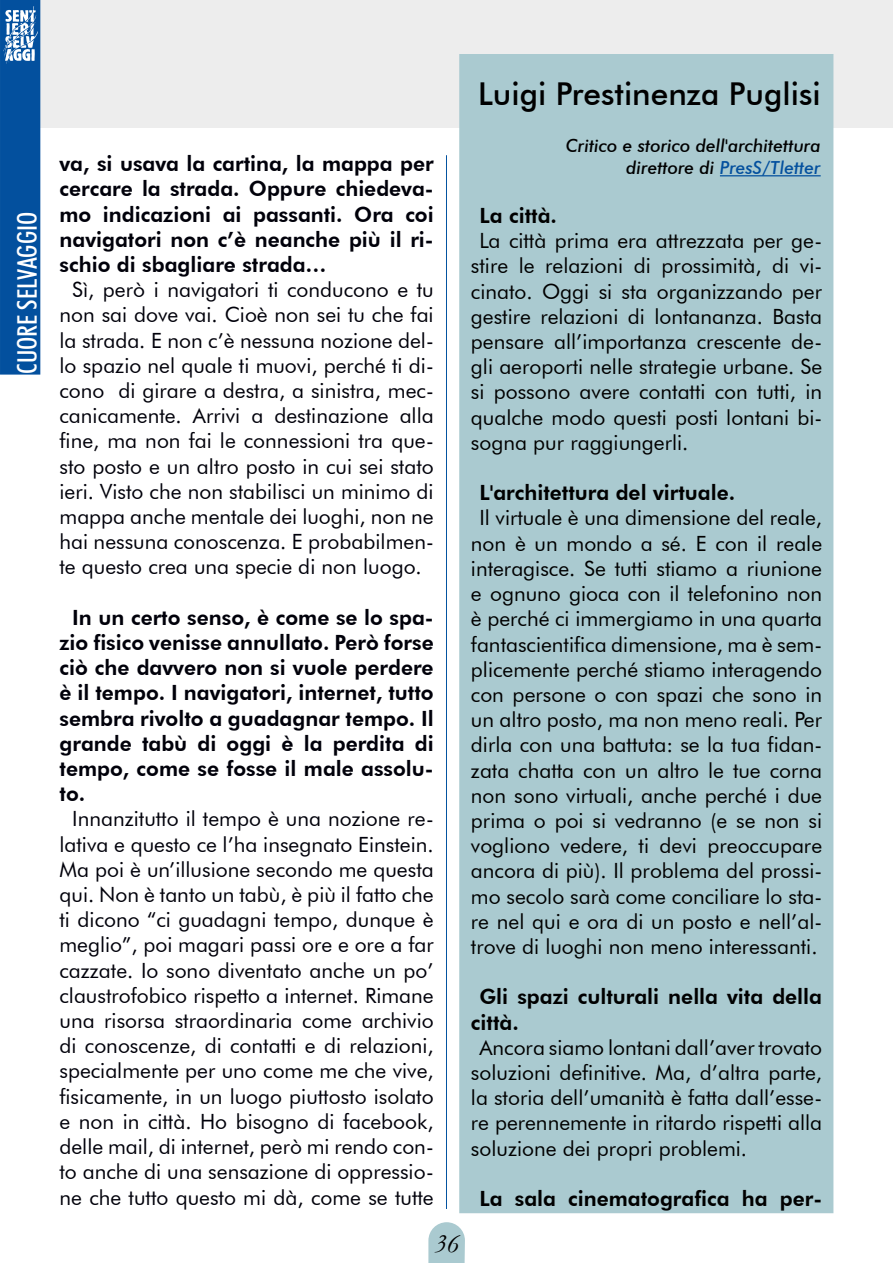
<style>
.page{position:relative;width:893px;height:1263px;background:#fff}
.page>*{position:absolute;margin:0;border:0;box-sizing:border-box;transform-origin:0 0}
.t1{font:500 31.5px "Futura BT";color:#000}
.t2{font:500 condensed 27px "Futura BT";color:#fff}
.t3{font:italic 27px "Garamond";color:#000}
.t4{font:21px/25.2px "Futura BT";color:#000;text-align:justify}
.t5{font:21px/25.2px "Futura BT";color:#00000a;text-align:justify}
.t6{font:800 21px/25.2px "Futura BT";color:#00000a;text-align:justify}
.t7{font:800 21px/25.2px "Futura BT";color:#000}
.t8{font:italic 500 18px "Futura BT";color:#000}
.t9{font:italic 500 18px "Futura BT";color:#03509e}
.s1{color:#000}
</style>
<div class="page">
<div style="left:0;top:0;width:893px;height:127px;background:#ededed"></div>
<svg style="left:428px;top:1213px;width:46px;height:50px"></svg>
<div style="left:459px;top:54px;width:374px;height:1159px;background:#aacad0;border:2px solid #aacad0"></div>
<hr style="left:720px;top:175px;width:101px;height:1px;background:#03509e">
<hr style="left:446px;top:155px;width:1px;height:1054px;background:#0453a0">
<svg style="left:0;top:0;width:40px;height:375px;background:#115aa3"></svg>
<p class="t2" style="left:11px;top:374px;width:163px;rotate:-90deg">CUORE SELVAGGIO</p>
<h1 class="t1" style="left:478px;top:75px;width:344px">Luigi Prestinenza Puglisi</h1>
<p class="t8" style="left:566px;top:135px;width:256px">Critico e storico dell'architettura</p>
<p class="t6" style="left:60px;top:151px;width:376px">va, si usava la cartina, la mappa per</p>
<p class="t9" style="left:626px;top:156px;width:196px"><span class="s1">direttore di</span> PresS/Tletter</p>
<p class="t6" style="left:60px;top:176px;width:376px">cercare la strada. Oppure chiedeva&shy;mo indicazioni ai passanti. Ora coi navigatori non c’è neanche più il ri&shy;schio di sbagliare strada…</p>
<p class="t5" style="left:60px;top:277px;width:376px;text-indent:13px">Sì, però i navigatori ti conducono e tu non sai dove vai. Cioè non sei tu che fai la strada. E non c’è nessuna nozione del&shy;lo spazio nel quale ti muovi, perché ti di&shy;cono di girare a destra, a sinistra, mec&shy;canicamente. Arrivi a destinazione alla fine, ma non fai le connessioni tra que&shy;sto posto e un altro posto in cui sei stato ieri. Visto che non stabilisci un minimo di mappa anche mentale dei luoghi, non ne hai nessuna conoscenza. E probabilmen&shy;te questo crea una specie di non luogo.</p>
<p class="t6" style="left:60px;top:605px;width:376px;text-indent:13px">In un certo senso, è come se lo spa&shy;zio fisico venisse annullato. Però forse ciò che davvero non si vuole perdere è il tempo. I navigatori, internet, tutto sembra rivolto a guadagnar tempo. Il grande tabù di oggi è la perdita di tempo, come se fosse il male assolu&shy;to.</p>
<p class="t5" style="left:60px;top:806px;width:376px;text-indent:13px">Innanzitutto il tempo è una nozione re&shy;lativa e questo ce l’ha insegnato Einstein.<br>Ma poi è un’illusione secondo me questa qui. Non è tanto un tabù, è più il fatto che ti dicono “ci guadagni tempo, dunque è meglio”, poi magari passi ore e ore a far cazzate. Io sono diventato anche un po’ claustrofobico rispetto a internet. Rimane una risorsa straordinaria come archivio di conoscenze, di contatti e di relazioni, specialmente per uno come me che vive, fisicamente, in un luogo piuttosto isolato e non in città. Ho bisogno di facebook, delle mail, di internet, però mi rendo con&shy;to anche di una sensazione di oppressio&shy;ne che tutto questo mi dà, come se tutte</p>
<p class="t7" style="left:479px;top:203px;width:79px">La città.</p>
<p class="t4" style="left:471px;top:228px;width:353px;text-indent:9px">La città prima era attrezzata per ge&shy;stire le relazioni di prossimità, di vi&shy;cinato. Oggi si sta organizzando per gestire relazioni di lontananza. Basta pensare all’importanza crescente de&shy;gli aeroporti nelle strategie urbane. Se si possono avere contatti con tutti, in qualche modo questi posti lontani bi&shy;sogna pur raggiungerli.</p>
<p class="t7" style="left:479px;top:480px;width:257px">L'architettura del virtuale.</p>
<p class="t4" style="left:471px;top:505px;width:353px;text-align:center">Il virtuale è una dimensione del reale, non è un mondo a sé. E con il reale interagisce. Se tutti stiamo a riunione e ognuno gioca con il telefonino non è perché ci immergiamo in una quarta fantascientifica dimensione, ma è sem&shy;plicemente perché stiamo interagendo con persone o con spazi che sono in un altro posto, ma non meno reali. Per dirla con una battuta: se la tua fidan&shy;zata chatta con un altro le tue corna non sono virtuali, anche perché i due prima o poi si vedranno (e se non si vogliono vedere, ti devi preoccupare ancora di più). Il problema del prossi&shy;mo secolo sarà come conciliare lo sta&shy;re nel qui e ora di un posto e nell’al&shy;trove di luoghi non meno interessanti.</p>
<p class="t7" style="left:471px;top:984px;width:353px;text-indent:9px">Gli spazi culturali nella vita della città.</p>
<p class="t4" style="left:471px;top:1034px;width:353px;text-indent:9px">Ancora siamo lontani dall’aver trovato soluzioni definitive. Ma, d’altra parte, la storia dell’umanità è fatta dall’esse&shy;re perennemente in ritardo rispetti alla soluzione dei propri problemi.</p>
<p class="t7" style="left:479px;top:1186px;width:344px">La sala cinematografica ha per-</p>
<p class="t3" style="left:434px;top:1225px;width:27px">36</p>
</div>
